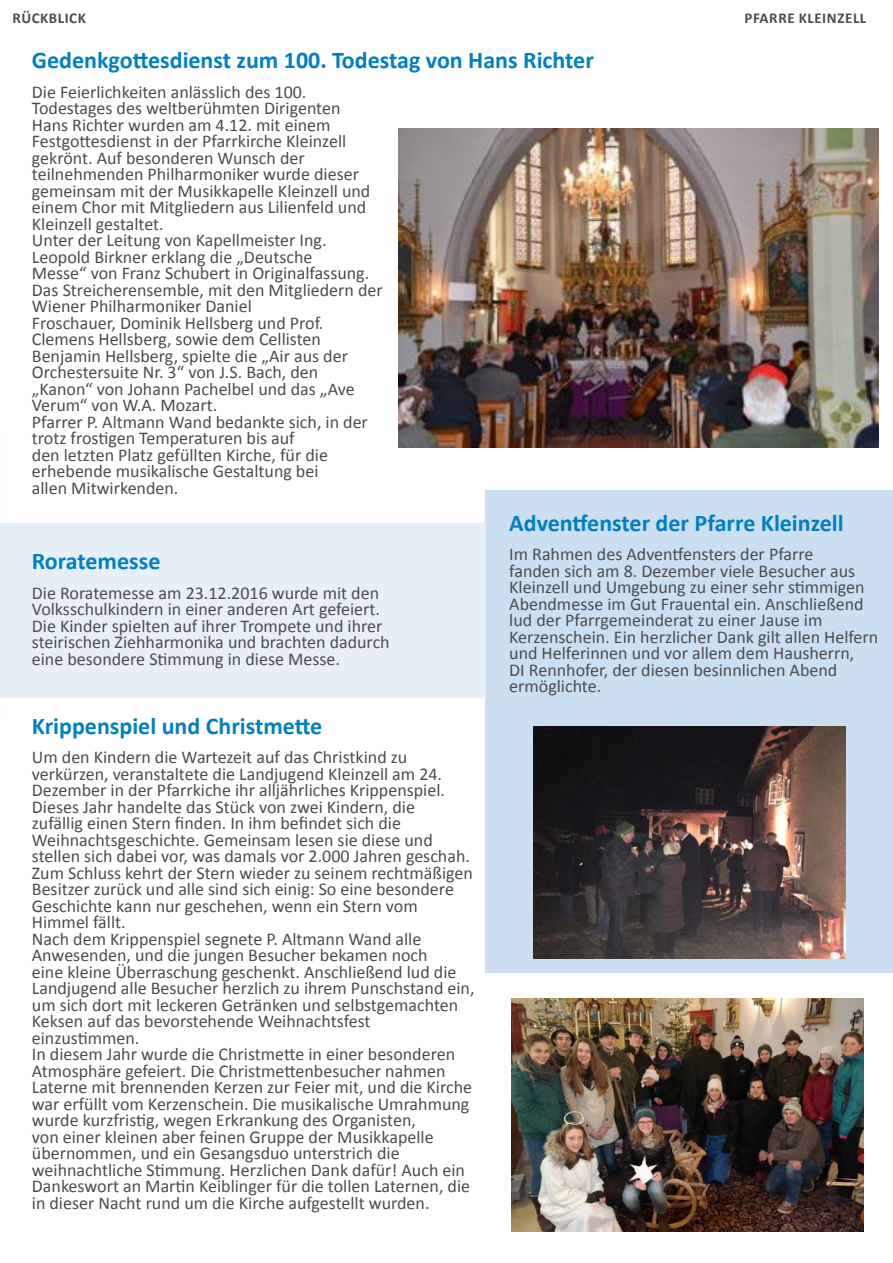
<style>
.page{position:relative;width:893px;height:1263px;background:#fff}
.page>*{position:absolute;margin:0;border:0;box-sizing:border-box;transform-origin:0 0}
.t1{font:700 24px "Calibri";color:#0080c1}
.t2{font:18px/16.5px "Calibri";color:#4e4b4c}
.t3{font:700 15px "Calibri";letter-spacing:.04em;color:#4e4b4c}
</style>
<div class="page">
<img style="left:398px;top:128px;width:480px;height:320px">
<div style="left:486px;top:490px;width:407px;height:483px;background:#cbdff1"></div>
<img style="left:533px;top:727px;width:312px;height:231px">
<div style="left:0;top:523px;width:486px;height:175px;background:#e7f0f9"></div>
<img style="left:512px;top:999px;width:352px;height:232px">
<p class="t3" style="left:12px;top:8px;width:75px">RÜCKBLICK</p>
<p class="t3" style="left:744px;top:8px;width:123px">PFARRE KLEINZELL</p>
<h1 class="t1" style="left:32px;top:45px;width:563px">Gedenkgottesdienst zum 100. Todestag von Hans Richter</h1>
<p class="t2" style="left:32px;top:83px;width:352px">Die Feierlichkeiten anlässlich des 100.<br>Todestages des weltberühmten Dirigenten<br>Hans Richter wurden am 4.12. mit einem Festgottesdienst in der Pfarrkirche Kleinzell gekrönt. Auf besonderen Wunsch der teilnehmenden Philharmoniker wurde dieser gemeinsam mit der Musikkapelle Kleinzell und einem Chor mit Mitgliedern aus Lilienfeld und Kleinzell gestaltet.<br>Unter der Leitung von Kapellmeister Ing.<br>Leopold Birkner erklang die „Deutsche<br>Messe“ von Franz Schubert in Originalfassung.<br>Das Streicherensemble, mit den Mitgliedern der Wiener Philharmoniker Daniel<br>Froschauer, Dominik Hellsberg und Prof.<br>Clemens Hellsberg, sowie dem Cellisten Benjamin Hellsberg, spielte die „Air aus der Orchestersuite Nr. 3“ von J.S. Bach, den „Kanon“ von Johann Pachelbel und das „Ave Verum“ von W.A. Mozart.<br>Pfarrer P. Altmann Wand bedankte sich, in der trotz frostigen Temperaturen bis auf<br>den letzten Platz gefüllten Kirche, für die erhebende musikalische Gestaltung bei<br>allen Mitwirkenden.</p>
<h1 class="t1" style="left:32px;top:546px;width:130px">Roratemesse</h1>
<p class="t2" style="left:32px;top:584px;width:359px">Die Roratemesse am 23.12.2016 wurde mit den Volksschulkindern in einer anderen Art gefeiert.<br>Die Kinder spielten auf ihrer Trompete und ihrer steirischen Ziehharmonika und brachten dadurch eine besondere Stimmung in diese Messe.</p>
<h1 class="t1" style="left:32px;top:710px;width:292px">Krippenspiel und Christmette</h1>
<p class="t2" style="left:32px;top:749px;width:444px">Um den Kindern die Wartezeit auf das Christkind zu verkürzen, veranstaltete die Landjugend Kleinzell am 24.<br>Dezember in der Pfarrkiche ihr alljährliches Krippenspiel.<br>Dieses Jahr handelte das Stück von zwei Kindern, die<br>zufällig einen Stern finden. In ihm befindet sich die Weihnachtsgeschichte. Gemeinsam lesen sie diese und stellen sich dabei vor, was damals vor 2.000 Jahren geschah.<br>Zum Schluss kehrt der Stern wieder zu seinem rechtmäßigen Besitzer zurück und alle sind sich einig: So eine besondere Geschichte kann nur geschehen, wenn ein Stern vom Himmel fällt.<br>Nach dem Krippenspiel segnete P. Altmann Wand alle Anwesenden, und die jungen Besucher bekamen noch<br>eine kleine Überraschung geschenkt. Anschließend lud die Landjugend alle Besucher herzlich zu ihrem Punschstand ein, um sich dort mit leckeren Getränken und selbstgemachten Keksen auf das bevorstehende Weihnachtsfest einzustimmen.<br>In diesem Jahr wurde die Christmette in einer besonderen Atmosphäre gefeiert. Die Christmettenbesucher nahmen Laterne mit brennenden Kerzen zur Feier mit, und die Kirche war erfüllt vom Kerzenschein. Die musikalische Umrahmung wurde kurzfristig, wegen Erkrankung des Organisten,<br>von einer kleinen aber feinen Gruppe der Musikkapelle übernommen, und ein Gesangsduo unterstrich die weihnachtliche Stimmung. Herzlichen Dank dafür! Auch ein Dankeswort an Martin Keiblinger für die tollen Laternen, die in dieser Nacht rund um die Kirche aufgestellt wurden.</p>
<h1 class="t1" style="left:509px;top:507px;width:336px">Adventfenster der Pfarre Kleinzell</h1>
<p class="t2" style="left:509px;top:546px;width:371px">Im Rahmen des Adventfensters der Pfarre<br>fanden sich am 8. Dezember viele Besucher aus Kleinzell und Umgebung zu einer sehr stimmigen Abendmesse im Gut Frauental ein. Anschließend lud der Pfarrgemeinderat zu einer Jause im Kerzenschein. Ein herzlicher Dank gilt allen Helfern und Helferinnen und vor allem dem Hausherrn,<br>DI Rennhofer, der diesen besinnlichen Abend ermöglichte.</p>
</div>
